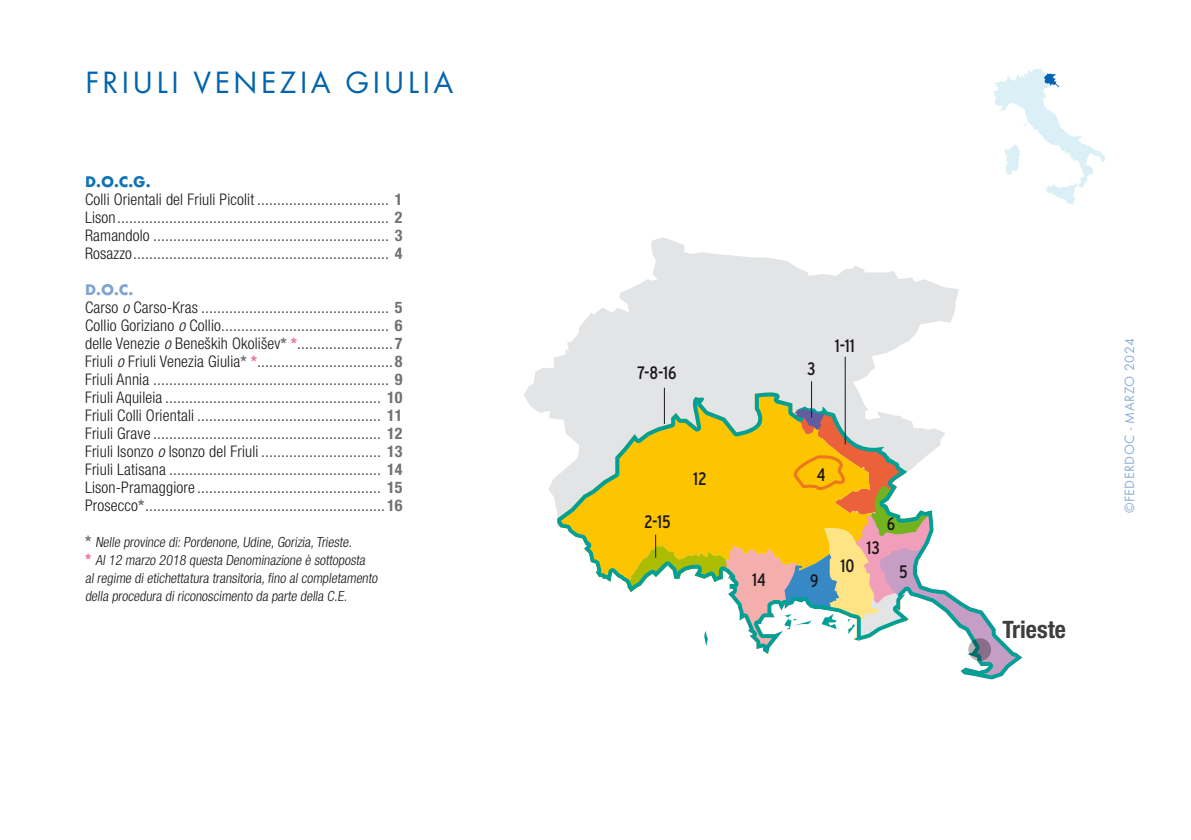
<style>
.page{position:relative;width:1191px;height:840px;background:#fff}
.page>*{position:absolute;margin:0;border:0;box-sizing:border-box;transform-origin:0 0}
.t1{font:32px "Futura T";letter-spacing:.1em;color:#0063ad}
.t2{font:700 condensed 24px "Helvetica Neue";color:#3e3e40}
.t3{font:condensed 18px "Interstate";color:#1a171c}
.t4{font:300 condensed 16px/18px "Helvetica Neue";letter-spacing:.01em;color:#1a171c;text-align:justify}
.t5{font:700 16px "Futura T";color:#0e72b5}
.t6{font:700 16px "Futura T";color:#7ea3d1}
.t7{font:300 condensed 14px/18px "Helvetica Neue";color:#1a171c}
.t8{font:14px "Futura T";letter-spacing:.03em;color:#8baed8}
.s1{font-weight:700;color:#707173}
.s2{font-style:italic}
.s3{font-weight:700;color:#ea6ea3}
.s4{font-weight:700;font-size:16px;color:#707173}
.s5{font-weight:700;font-size:16px;color:#ea6ea3}
</style>
<div class="page">
<svg style="left:524px;top:237px;width:435px;height:273px;fill:#e3e4e5"></svg>
<svg style="left:557px;top:392px;width:402px;height:190px;fill:#e3e4e5"></svg>
<hr style="left:811px;top:381px;width:1px;height:36px;background:#1a171c">
<hr style="left:844px;top:356px;width:1px;height:88px;background:#1a171c">
<hr style="left:664px;top:387px;width:1px;height:37px;background:#1a171c">
<svg style="left:622px;top:408px;width:400px;height:271px"></svg>
<svg style="left:993px;top:68px;width:112px;height:136px"></svg>
<h1 class="t1" style="left:85px;top:63px;width:370px">FRIULI VENEZIA GIULIA</h1>
<p class="t5" style="left:85px;top:172px;width:67px">D.O.C.G.</p>
<p class="t4" style="left:85px;top:190px;width:319px">Colli Orientali del Friuli Picolit ................................. <span class="s1">1<br></span>Lison.................................................................... <span class="s1">2<br></span>Ramandolo ........................................................... <span class="s1">3<br></span>Rosazzo................................................................ <span class="s1">4</span></p>
<p class="t6" style="left:85px;top:280px;width:50px">D.O.C.</p>
<p class="t4" style="left:85px;top:298px;width:319px">Carso <span class="s2">o</span> Carso-Kras ............................................... <span class="s1">5<br></span>Collio Goriziano <span class="s2">o</span> Collio.......................................... <span class="s1">6 </span>delle Venezie <span class="s2">o</span> Beneških Okolišev<span class="s1">*</span> <span class="s3">*</span>........................<span class="s1">7<br></span>Friuli <span class="s2">o</span> Friuli Venezia Giulia<span class="s1">*</span> <span class="s3">*</span>..................................<span class="s1">8<br></span>Friuli Annia ........................................................... <span class="s1">9<br></span>Friuli Aquileia ...................................................... <span class="s1">10<br></span>Friuli Colli Orientali .............................................. <span class="s1">11<br></span>Friuli Grave ......................................................... <span class="s1">12<br></span>Friuli Isonzo <span class="s2">o</span> Isonzo del Friuli .............................. <span class="s1">13<br></span>Friuli Latisana ..................................................... <span class="s1">14<br></span>Lison-Pramaggiore .............................................. <span class="s1">15<br></span>Prosecco<span class="s1">*</span>............................................................ <span class="s1">16</span></p>
<p class="t7" style="left:85px;top:532px;width:296px"><span class="s4">*</span> Nelle province di:Pordenone,Udine,Gorizia,Trieste.<br><span class="s5">*</span> Al 12 marzo 2018 questa Denominazione è sottoposta al regime di etichettatura transitoria,fino al completamento della procedura di riconoscimento da parte della C.E.</p>
<p class="t3" style="left:637px;top:362px;width:41px">7-8-16</p>
<p class="t3" style="left:644px;top:511px;width:28px">2-15</p>
<p class="t3" style="left:693px;top:468px;width:15px">12</p>
<p class="t3" style="left:807px;top:358px;width:10px">3</p>
<p class="t3" style="left:835px;top:336px;width:21px">1-11</p>
<p class="t3" style="left:817px;top:465px;width:10px">4</p>
<p class="t3" style="left:752px;top:568px;width:15px">14</p>
<p class="t3" style="left:810px;top:570px;width:10px">9</p>
<p class="t3" style="left:840px;top:555px;width:15px">10</p>
<p class="t3" style="left:866px;top:537px;width:15px">13</p>
<p class="t3" style="left:887px;top:513px;width:10px">6</p>
<p class="t3" style="left:899px;top:561px;width:10px">5</p>
<h2 class="t2" style="left:1002px;top:615px;width:65px">Trieste</h2>
<p class="t8" style="left:1121px;top:513px;width:176px;rotate:-90deg">©FEDERDOC - MARZO 2024</p>
</div>
